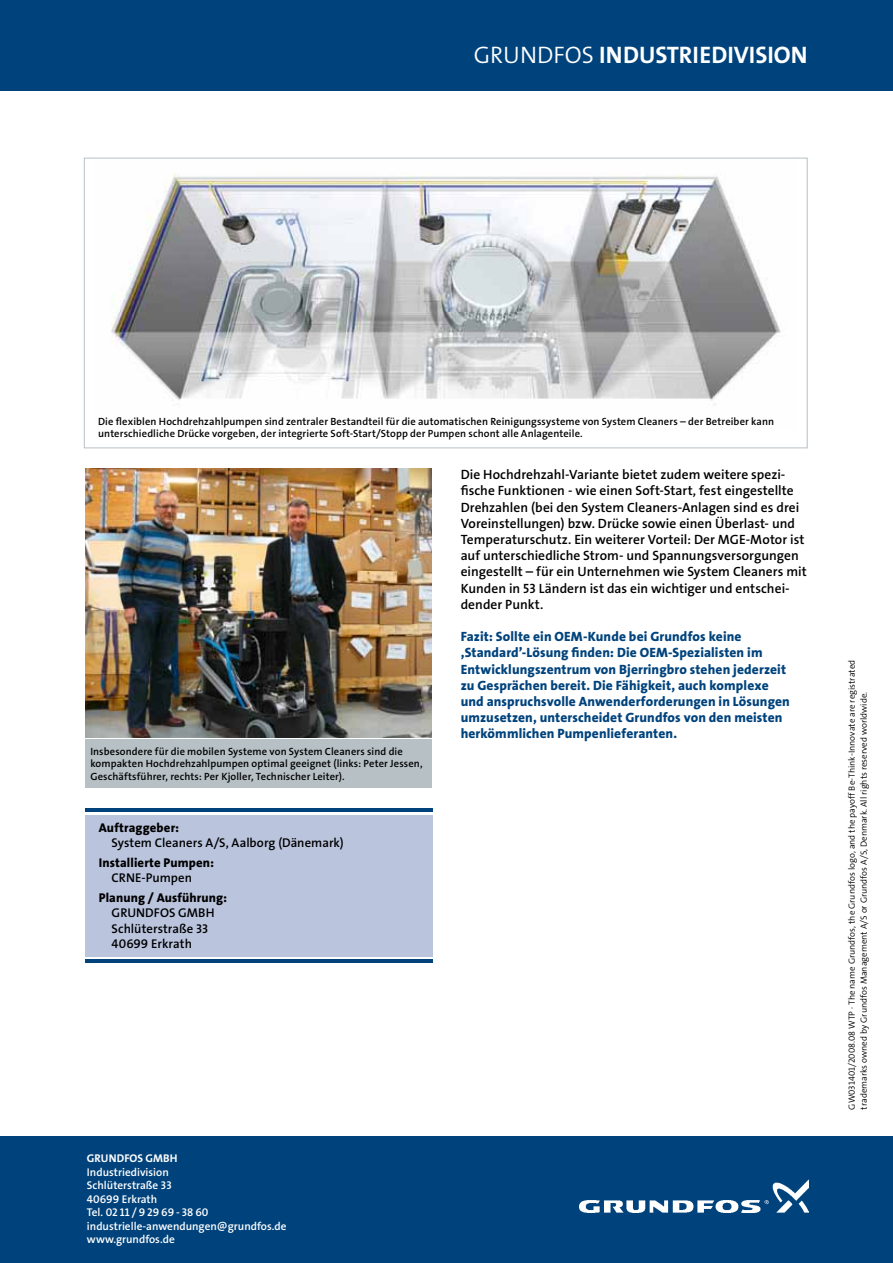
<style>
.page{position:relative;width:893px;height:1263px;background:#fff}
.page>*{position:absolute;margin:0;border:0;box-sizing:border-box;transform-origin:0 0}
.t1{font:24px "The Sans Grundfos 7 B";color:#fff}
.t2{font:13.5px/16.2px "The Sans Grundfos 6 SB";color:#000}
.t3{font:13.5px/16.2px "The Sans Grundfos 8 XB";letter-spacing:.01em;color:#00437c}
.t4{font:12.75px/15.3px "The Sans Grundfos 6 SB";letter-spacing:.005em;color:#000}
.t5{font:12.75px "The Sans Grundfos 8 XB";letter-spacing:.01em;color:#000}
.t6{font:11.25px/13.5px "The Sans Grundfos 6 SB";color:#fff}
.t7{font:11.25px "The Sans Grundfos 7 B";color:#fff}
.t8{font:10.5px/12.6px "The Sans Grundfos 6 SB";letter-spacing:.01em;color:#000}
.t9{font:9px/12px "The Sans Grundfos 4 SL";color:#000}
.s1{font-family:"The Sans Grundfos 4 SL"}
</style>
<div class="page">
<div style="left:85px;top:740px;width:347px;height:48px;background:#b6c0c5"></div>
<hr style="left:85px;top:808px;width:347px;height:4px;background:#00437c">
<div style="left:85px;top:815px;width:347px;height:141px;background:#bac4dd"></div>
<hr style="left:85px;top:959px;width:347px;height:3px;background:#00437c">
<div style="left:0;top:0;width:893px;height:90px;background:#00437c"></div>
<div style="left:0;top:1136px;width:893px;height:127px;background:#00437c"></div>
<img style="left:580px;top:1180px;width:228px;height:32px">
<img style="left:85px;top:469px;width:347px;height:268px">
<img style="left:111px;top:173px;width:670px;height:228px">
<h1 class="t1" style="left:474px;top:42px;width:335px"><span class="s1">GRUNDFOS</span> INDUSTRIEDIVISION</h1>
<p class="t8" style="left:98px;top:415px;width:678px">Die flexiblen Hochdrehzahlpumpen sind zentraler Bestandteil für die automatischen Reinigungssysteme von System Cleaners – der Betreiber kann unterschiedliche Drücke vorgeben, der integrierte Soft-Start/Stopp der Pumpen schont alle Anlagenteile.</p>
<p class="t8" style="left:90px;top:745px;width:334px">Insbesondere für die mobilen Systeme von System Cleaners sind die kompakten Hochdrehzahlpumpen optimal geeignet (links: Peter Jessen,<br>Geschäftsführer, rechts: Per Kjoller, Technischer Leiter).</p>
<p class="t5" style="left:99px;top:820px;width:82px">Auftraggeber:</p>
<p class="t4" style="left:112px;top:835px;width:234px">System Cleaners A/S, Aalborg (Dänemark)</p>
<p class="t5" style="left:99px;top:856px;width:117px">Installierte Pumpen:</p>
<p class="t4" style="left:112px;top:870px;width:82px">CRNE-Pumpen</p>
<p class="t5" style="left:99px;top:891px;width:130px">Planung / Ausführung:</p>
<p class="t4" style="left:112px;top:906px;width:104px">GRUNDFOS GMBH<br>Schlüterstraße 33<br>40699 Erkrath</p>
<p class="t2" style="left:461px;top:467px;width:348px">Die Hochdrehzahl-Variante bietet zudem weitere spezi&shy;fische Funktionen - wie einen Soft-Start, fest eingestellte Drehzahlen (bei den System Cleaners-Anlagen sind es drei Voreinstellungen) bzw. Drücke sowie einen Überlast- und Temperaturschutz. Ein weiterer Vorteil: Der MGE-Motor ist auf unterschiedliche Strom- und Spannungsversorgungen eingestellt – für ein Unternehmen wie System Cleaners mit Kunden in 53 Ländern ist das ein wichtiger und entschei&shy;dender Punkt.</p>
<p class="t3" style="left:461px;top:629px;width:331px">Fazit: Sollte ein OEM-Kunde bei Grundfos keine ‚Standard’-Lösung finden: Die OEM-Spezialisten im Entwicklungszentrum von Bjerringbro stehen jederzeit zu Gesprächen bereit. Die Fähigkeit, auch komplexe und anspruchsvolle Anwenderforderungen in Lösungen umzusetzen, unterscheidet Grundfos von den meisten herkömmlichen Pumpenlieferanten.</p>
<p class="t7" style="left:87px;top:1152px;width:16px">GRUND</p>
<p class="t7" style="left:124px;top:1152px;width:55px">FOS GMBH</p>
<p class="t6" style="left:87px;top:1165px;width:201px">Industriedivision<br>Schlüterstraße 33<br>40699 Erkrath<br>Tel. 02 11 / 9 29 69 - 38 60 industrielle-anwendungen@grundfos.de www.grundfos.de</p>
<p class="t9" style="left:846px;top:1109px;width:451px;rotate:-90deg">GW031401/2008.08 WTP · The name Grundfos, the Grundfos logo, and the payoff Be-Think-Innovate are registrated trademarks owned by Grundfos Management A/S or Grundfos A/S, Denmark. All rights reserved worldwide.</p>
</div>
